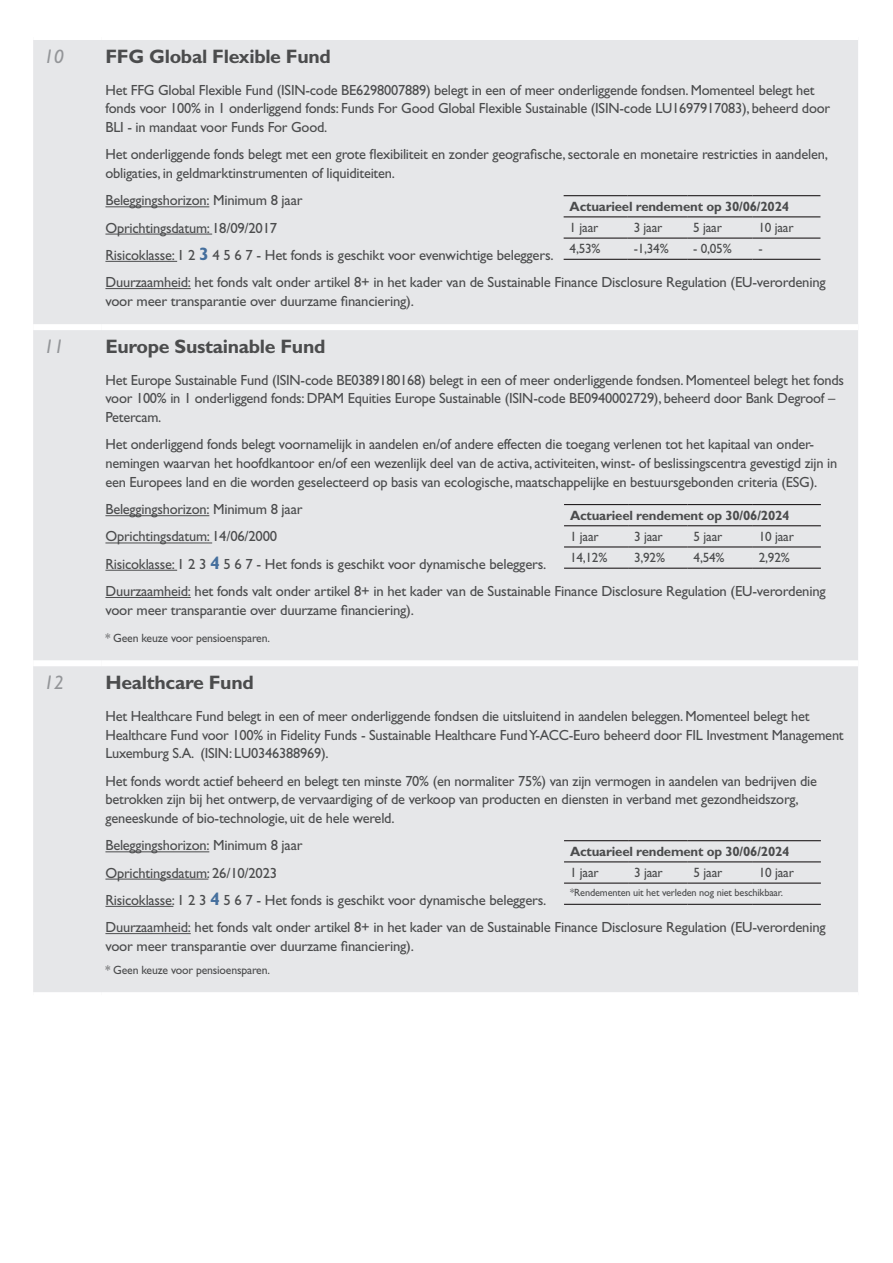
<style>
.page{position:relative;width:893px;height:1263px;background:#fff}
.page>*{position:absolute;margin:0;border:0;box-sizing:border-box;transform-origin:0 0}
.t1{font:700 19.5px "Gill Sans Std";letter-spacing:-.015em;color:#4b4c4d}
.t2{font:italic 19.5px "Gill Sans Std";color:#939598}
.t3{font:14.7px/18.8px "Gill Sans Std";letter-spacing:-.015em;color:#4b4c4d}
.t4{font:700 13.5px/21.1px "Gill Sans Std";letter-spacing:-.015em;color:#4b4c4d}
.t5{font:13.5px "Gill Sans Std";letter-spacing:-.015em;color:#4b4c4d}
.t6{font:12px "Gill Sans Std";letter-spacing:-.015em;color:#4b4c4d}
.t7{font:10.5px "Gill Sans Std";letter-spacing:-.015em;color:#4b4c4d}
.s1{font-weight:700;font-size:18px;color:#456f9d}
.s2{font-weight:400}
</style>
<div class="page">
<div style="left:33px;top:40px;width:825px;height:952px;background:#e6e7e9"></div>
<div style="left:101px;top:324px;width:757px;height:6px;background:#fff"></div>
<div style="left:101px;top:660px;width:757px;height:6px;background:#fff"></div>
<div style="left:33px;top:324px;width:68px;height:6px;background:#fff"></div>
<div style="left:33px;top:660px;width:68px;height:6px;background:#fff"></div>
<hr style="left:105px;top:206px;width:104px;height:1px;background:#4b4c4d">
<hr style="left:105px;top:234px;width:107px;height:1px;background:#4b4c4d">
<hr style="left:105px;top:261px;width:72px;height:1px;background:#4b4c4d">
<hr style="left:105px;top:288px;width:86px;height:1px;background:#4b4c4d">
<hr style="left:564px;top:195px;width:64px;height:1px;background:#231f20">
<hr style="left:628px;top:195px;width:59px;height:1px;background:#231f20">
<hr style="left:687px;top:195px;width:65px;height:1px;background:#231f20">
<hr style="left:752px;top:195px;width:68px;height:1px;background:#231f20">
<hr style="left:564px;top:216px;width:64px;height:1px;background:#231f20">
<hr style="left:628px;top:216px;width:59px;height:1px;background:#231f20">
<hr style="left:687px;top:216px;width:65px;height:1px;background:#231f20">
<hr style="left:752px;top:216px;width:68px;height:1px;background:#231f20">
<hr style="left:564px;top:238px;width:64px;height:1px;background:#231f20">
<hr style="left:628px;top:238px;width:59px;height:1px;background:#231f20">
<hr style="left:687px;top:238px;width:65px;height:1px;background:#231f20">
<hr style="left:752px;top:238px;width:68px;height:1px;background:#231f20">
<hr style="left:564px;top:259px;width:64px;height:1px;background:#231f20">
<hr style="left:628px;top:259px;width:59px;height:1px;background:#231f20">
<hr style="left:687px;top:259px;width:65px;height:1px;background:#231f20">
<hr style="left:752px;top:259px;width:68px;height:1px;background:#231f20">
<hr style="left:105px;top:515px;width:104px;height:1px;background:#4b4c4d">
<hr style="left:105px;top:543px;width:107px;height:1px;background:#4b4c4d">
<hr style="left:105px;top:570px;width:72px;height:1px;background:#4b4c4d">
<hr style="left:105px;top:597px;width:86px;height:1px;background:#4b4c4d">
<hr style="left:564px;top:504px;width:64px;height:1px;background:#231f20">
<hr style="left:628px;top:504px;width:60px;height:1px;background:#231f20">
<hr style="left:688px;top:504px;width:65px;height:1px;background:#231f20">
<hr style="left:753px;top:504px;width:68px;height:1px;background:#231f20">
<hr style="left:564px;top:525px;width:64px;height:1px;background:#231f20">
<hr style="left:628px;top:525px;width:60px;height:1px;background:#231f20">
<hr style="left:688px;top:525px;width:65px;height:1px;background:#231f20">
<hr style="left:753px;top:525px;width:68px;height:1px;background:#231f20">
<hr style="left:564px;top:546px;width:64px;height:1px;background:#231f20">
<hr style="left:628px;top:546px;width:60px;height:1px;background:#231f20">
<hr style="left:688px;top:546px;width:65px;height:1px;background:#231f20">
<hr style="left:753px;top:546px;width:68px;height:1px;background:#231f20">
<hr style="left:564px;top:568px;width:64px;height:1px;background:#231f20">
<hr style="left:628px;top:568px;width:60px;height:1px;background:#231f20">
<hr style="left:688px;top:568px;width:65px;height:1px;background:#231f20">
<hr style="left:753px;top:568px;width:68px;height:1px;background:#231f20">
<hr style="left:105px;top:851px;width:104px;height:1px;background:#4b4c4d">
<hr style="left:105px;top:879px;width:103px;height:1px;background:#4b4c4d">
<hr style="left:105px;top:906px;width:68px;height:1px;background:#4b4c4d">
<hr style="left:105px;top:933px;width:86px;height:1px;background:#4b4c4d">
<hr style="left:564px;top:840px;width:64px;height:1px;background:#231f20">
<hr style="left:628px;top:840px;width:60px;height:1px;background:#231f20">
<hr style="left:688px;top:840px;width:65px;height:1px;background:#231f20">
<hr style="left:753px;top:840px;width:68px;height:1px;background:#231f20">
<hr style="left:564px;top:861px;width:64px;height:1px;background:#231f20">
<hr style="left:628px;top:861px;width:60px;height:1px;background:#231f20">
<hr style="left:688px;top:861px;width:65px;height:1px;background:#231f20">
<hr style="left:753px;top:861px;width:68px;height:1px;background:#231f20">
<hr style="left:564px;top:882px;width:64px;height:2px;background:#231f20">
<hr style="left:628px;top:882px;width:60px;height:2px;background:#231f20">
<hr style="left:688px;top:882px;width:65px;height:2px;background:#231f20">
<hr style="left:753px;top:882px;width:68px;height:2px;background:#231f20">
<hr style="left:564px;top:904px;width:64px;height:1px;background:#231f20">
<hr style="left:628px;top:904px;width:60px;height:1px;background:#231f20">
<hr style="left:688px;top:904px;width:65px;height:1px;background:#231f20">
<hr style="left:753px;top:904px;width:68px;height:1px;background:#231f20">
<p class="t2" style="left:44px;top:45px;width:22px">10</p>
<p class="t1" style="left:105px;top:45px;width:227px">FFG Global Flexible Fund</p>
<p class="t3" style="left:105px;top:80px;width:726px">Het FFG Global Flexible Fund (ISIN-code BE6298007889) belegt in een of meer onderliggende fondsen. Momenteel belegt het fonds voor 100% in 1 onderliggend fonds: Funds For Good Global Flexible Sustainable (ISIN-code LU1697917083), beheerd door<br>BLI - in mandaat voor Funds For Good.</p>
<p class="t3" style="left:105px;top:145px;width:724px">Het onderliggende fonds belegt met een grote flexibiliteit en zonder geografische, sectorale en monetaire restricties in aandelen, obligaties, in geldmarktinstrumenten of liquiditeiten.</p>
<p class="t3" style="left:105px;top:187px;width:450px;line-height:27.3px">Beleggingshorizon: Minimum 8 jaar<br>Oprichtingsdatum: 18/09/2017<br>Risicoklasse: 1 2 <span class="s1">3</span> 4 5 6 7 - Het fonds is geschikt voor evenwichtige beleggers.</p>
<p class="t4" style="left:570px;top:196px;width:221px">Actuarieel rendement op 30/06/2024<br><span class="s2">1 jaar</span></p>
<p class="t5" style="left:634px;top:220px;width:30px">3 jaar</p>
<p class="t5" style="left:693px;top:220px;width:30px">5 jaar</p>
<p class="t5" style="left:758px;top:220px;width:37px">10 jaar</p>
<p class="t5" style="left:570px;top:241px;width:32px">4,53%</p>
<p class="t5" style="left:634px;top:241px;width:37px">-1,34%</p>
<p class="t5" style="left:693px;top:241px;width:40px">- 0,05%</p>
<p class="t5" style="left:758px;top:241px;width:6px">-</p>
<p class="t3" style="left:105px;top:273px;width:722px">Duurzaamheid: het fonds valt onder artikel 8+ in het kader van de Sustainable Finance Disclosure Regulation (EU-verordening voor meer transparantie over duurzame financiering).</p>
<p class="t2" style="left:44px;top:335px;width:22px">11</p>
<p class="t1" style="left:105px;top:335px;width:221px">Europe Sustainable Fund</p>
<p class="t3" style="left:105px;top:370px;width:740px">Het Europe Sustainable Fund (ISIN-code BE0389180168) belegt in een of meer onderliggende fondsen. Momenteel belegt het fonds voor 100% in 1 onderliggend fonds: DPAM Equities Europe Sustainable (ISIN-code BE0940002729), beheerd door Bank Degroof –<br>Petercam.</p>
<p class="t3" style="left:105px;top:435px;width:733px">Het onderliggend fonds belegt voornamelijk in aandelen en/of andere effecten die toegang verlenen tot het kapitaal van onder&shy;nemingen waarvan het hoofdkantoor en/of een wezenlijk deel van de activa, activiteiten, winst- of beslissingscentra gevestigd zijn in een Europees land en die worden geselecteerd op basis van ecologische, maatschappelijke en bestuursgebonden criteria (ESG).</p>
<p class="t3" style="left:105px;top:496px;width:442px;line-height:27.3px">Beleggingshorizon: Minimum 8 jaar<br>Oprichtingsdatum: 14/06/2000<br>Risicoklasse: 1 2 3 <span class="s1">4</span> 5 6 7 - Het fonds is geschikt voor dynamische beleggers.</p>
<p class="t4" style="left:570px;top:505px;width:221px">Actuarieel rendement op 30/06/2024<br><span class="s2">1 jaar</span></p>
<p class="t5" style="left:634px;top:529px;width:30px">3 jaar</p>
<p class="t5" style="left:694px;top:529px;width:30px">5 jaar</p>
<p class="t5" style="left:759px;top:529px;width:37px">10 jaar</p>
<p class="t5" style="left:570px;top:550px;width:39px">14,12%</p>
<p class="t5" style="left:634px;top:550px;width:32px">3,92%</p>
<p class="t5" style="left:694px;top:550px;width:32px">4,54%</p>
<p class="t5" style="left:759px;top:550px;width:32px">2,92%</p>
<p class="t3" style="left:105px;top:582px;width:722px">Duurzaamheid: het fonds valt onder artikel 8+ in het kader van de Sustainable Finance Disclosure Regulation (EU-verordening voor meer transparantie over duurzame financiering).</p>
<p class="t6" style="left:105px;top:631px;width:166px">* Geen keuze voor pensioensparen.</p>
<p class="t2" style="left:44px;top:672px;width:22px">12</p>
<p class="t1" style="left:105px;top:671px;width:150px">Healthcare Fund</p>
<p class="t3" style="left:105px;top:707px;width:740px">Het Healthcare Fund belegt in een of meer onderliggende fondsen die uitsluitend in aandelen beleggen. Momenteel belegt het<br>Healthcare Fund voor 100% in Fidelity Funds - Sustainable Healthcare Fund Y-ACC-Euro beheerd door FIL Investment Management<br>Luxemburg S.A. (ISIN: LU0346388969).</p>
<p class="t3" style="left:105px;top:771px;width:713px">Het fonds wordt actief beheerd en belegt ten minste 70% (en normaliter 75%) van zijn vermogen in aandelen van bedrijven die betrokken zijn bij het ontwerp, de vervaardiging of de verkoop van producten en diensten in verband met gezondheidszorg, geneeskunde of bio-technologie, uit de hele wereld.</p>
<p class="t3" style="left:105px;top:832px;width:442px;line-height:27.3px">Beleggingshorizon: Minimum 8 jaar<br>Oprichtingsdatum: 26/10/2023<br>Risicoklasse: 1 2 3 <span class="s1">4</span> 5 6 7 - Het fonds is geschikt voor dynamische beleggers.</p>
<p class="t4" style="left:570px;top:841px;width:221px">Actuarieel rendement op 30/06/2024<br><span class="s2">1 jaar</span></p>
<p class="t5" style="left:634px;top:865px;width:30px">3 jaar</p>
<p class="t5" style="left:694px;top:865px;width:30px">5 jaar</p>
<p class="t5" style="left:759px;top:865px;width:37px">10 jaar</p>
<p class="t7" style="left:570px;top:887px;width:214px">*Rendementen uit het verleden nog niet beschikbaar.</p>
<p class="t3" style="left:105px;top:918px;width:722px">Duurzaamheid: het fonds valt onder artikel 8+ in het kader van de Sustainable Finance Disclosure Regulation (EU-verordening voor meer transparantie over duurzame financiering).</p>
<p class="t6" style="left:105px;top:963px;width:166px">* Geen keuze voor pensioensparen.</p>
</div>
